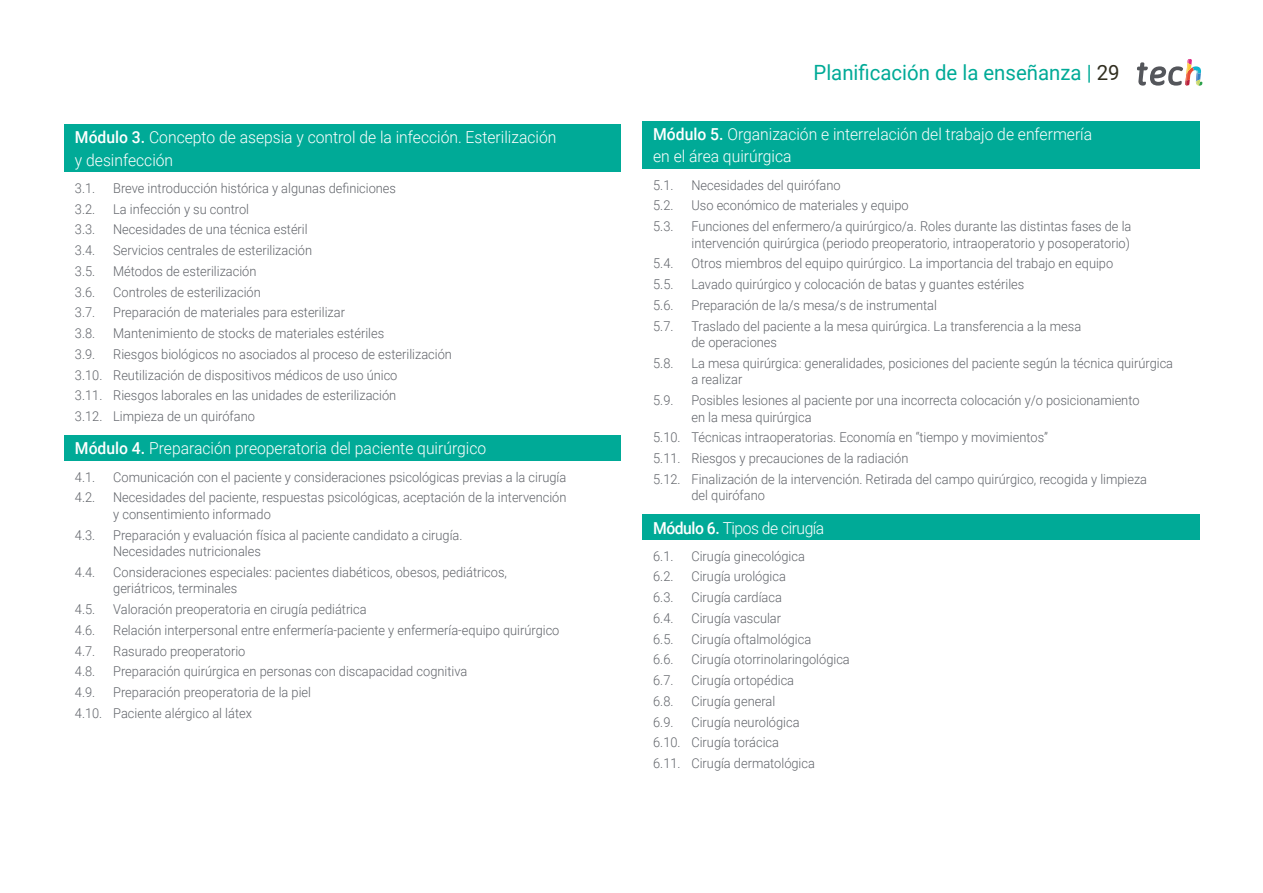
<style>
.page{position:relative;width:1263px;height:893px;background:#fff}
.page>*{position:absolute;margin:0;border:0;box-sizing:border-box;transform-origin:0 0}
.t1{font:21px "Roboto";color:#00aa97}
.t2{font:300 16.5px/22.5px "Roboto";color:#fff;scale:.95 1}
.t3{font:300 16.5px "Roboto";letter-spacing:-.03em;color:#fff;scale:.95 1}
.t4{font:300 13.5px/20.7px "Roboto";color:#61646a;scale:.95 1}
.s1{font-weight:500}
.s2{color:#312e20}
</style>
<div class="page">
<svg style="left:1137px;top:59px;width:65px;height:27px"></svg>
<div style="left:64px;top:125px;width:557px;height:47px;background:#00aa97"></div>
<div style="left:64px;top:436px;width:557px;height:25px;background:#00aa97"></div>
<div style="left:642px;top:121px;width:557px;height:48px;background:#00aa97"></div>
<div style="left:642px;top:515px;width:557px;height:25px;background:#00aa97"></div>
<p class="t2" style="left:75px;top:126px;width:508px"><span class="s1">Módulo 3.</span> Concepto de asepsia y control de la infección. Esterilización y desinfección</p>
<p class="t4" style="left:75px;top:177px;width:23px">3.1.</p>
<p class="t4" style="left:113px;top:177px;width:299px">Breve introducción histórica y algunas definiciones</p>
<p class="t4" style="left:75px;top:198px;width:23px">3.2.</p>
<p class="t4" style="left:113px;top:198px;width:145px">La infección y su control</p>
<p class="t4" style="left:75px;top:219px;width:23px">3.3.</p>
<p class="t4" style="left:113px;top:219px;width:206px">Necesidades de una técnica estéril</p>
<p class="t4" style="left:75px;top:240px;width:23px">3.4.</p>
<p class="t4" style="left:113px;top:240px;width:211px">Servicios centrales de esterilización</p>
<p class="t4" style="left:75px;top:260px;width:23px">3.5.</p>
<p class="t4" style="left:113px;top:260px;width:152px">Métodos de esterilización</p>
<p class="t4" style="left:75px;top:281px;width:23px">3.6.</p>
<p class="t4" style="left:113px;top:281px;width:157px">Controles de esterilización</p>
<p class="t4" style="left:75px;top:302px;width:23px">3.7.</p>
<p class="t4" style="left:113px;top:302px;width:245px">Preparación de materiales para esterilizar</p>
<p class="t4" style="left:75px;top:323px;width:23px">3.8.</p>
<p class="t4" style="left:113px;top:323px;width:287px">Mantenimiento de stocks de materiales estériles</p>
<p class="t4" style="left:75px;top:343px;width:23px">3.9.</p>
<p class="t4" style="left:75px;top:343px;width:398px;text-indent:38px">Riesgos biológicos no asociados al proceso de esterilización 3.10. Reutilización de dispositivos médicos de uso único<br>3.11. Riesgos laborales en las unidades de esterilización<br>3.12. Limpieza de un quirófano</p>
<p class="t2" style="left:75px;top:437px;width:434px"><span class="s1">Módulo 4.</span> Preparación preoperatoria del paciente quirúrgico</p>
<p class="t4" style="left:75px;top:466px;width:23px">4.1.</p>
<p class="t4" style="left:113px;top:466px;width:478px">Comunicación con el paciente y consideraciones psicológicas previas a la cirugía</p>
<p class="t4" style="left:75px;top:487px;width:23px">4.2.</p>
<p class="t4" style="left:113px;top:489px;width:479px;line-height:16.5px">Necesidades del paciente, respuestas psicológicas, aceptación de la intervención y consentimiento informado</p>
<p class="t4" style="left:75px;top:524px;width:23px">4.3.</p>
<p class="t4" style="left:113px;top:526px;width:369px;line-height:16.5px">Preparación y evaluación física al paciente candidato a cirugía.<br>Necesidades nutricionales</p>
<p class="t4" style="left:75px;top:561px;width:23px">4.4.</p>
<p class="t4" style="left:113px;top:563px;width:416px;line-height:16.5px">Consideraciones especiales: pacientes diabéticos, obesos, pediátricos, geriátricos, terminales</p>
<p class="t4" style="left:75px;top:598px;width:23px">4.5.</p>
<p class="t4" style="left:113px;top:598px;width:268px">Valoración preoperatoria en cirugía pediátrica</p>
<p class="t4" style="left:75px;top:619px;width:23px">4.6.</p>
<p class="t4" style="left:113px;top:619px;width:471px">Relación interpersonal entre enfermería-paciente y enfermería-equipo quirúrgico</p>
<p class="t4" style="left:75px;top:640px;width:23px">4.7.</p>
<p class="t4" style="left:113px;top:640px;width:141px">Rasurado preoperatorio</p>
<p class="t4" style="left:75px;top:661px;width:23px">4.8.</p>
<p class="t4" style="left:113px;top:661px;width:374px">Preparación quirúrgica en personas con discapacidad cognitiva</p>
<p class="t4" style="left:75px;top:681px;width:23px">4.9.</p>
<p class="t4" style="left:75px;top:681px;width:250px;text-indent:38px">Preparación preoperatoria de la piel<br>4.10. Paciente alérgico al látex</p>
<h1 class="t1" style="left:813px;top:57px;width:308px">Planificación de la enseñanza | <span class="s2">29</span></h1>
<p class="t2" style="left:653px;top:122px;width:464px"><span class="s1">Módulo 5.</span> Organización e interrelación del trabajo de enfermería en el área quirúrgica</p>
<p class="t4" style="left:653px;top:174px;width:23px">5.1.</p>
<p class="t4" style="left:691px;top:174px;width:159px">Necesidades del quirófano</p>
<p class="t4" style="left:653px;top:195px;width:23px">5.2.</p>
<p class="t4" style="left:691px;top:195px;width:230px">Uso económico de materiales y equipo</p>
<p class="t4" style="left:653px;top:215px;width:23px">5.3.</p>
<p class="t4" style="left:691px;top:218px;width:465px;line-height:16.5px">Funciones del enfermero/a quirúrgico/a. Roles durante las distintas fases de la intervención quirúrgica (periodo preoperatorio, intraoperatorio y posoperatorio)</p>
<p class="t4" style="left:653px;top:253px;width:23px">5.4.</p>
<p class="t4" style="left:691px;top:253px;width:445px">Otros miembros del equipo quirúrgico. La importancia del trabajo en equipo</p>
<p class="t4" style="left:653px;top:273px;width:23px">5.5.</p>
<p class="t4" style="left:691px;top:273px;width:352px">Lavado quirúrgico y colocación de batas y guantes estériles</p>
<p class="t4" style="left:653px;top:294px;width:23px">5.6.</p>
<p class="t4" style="left:691px;top:294px;width:260px">Preparación de la/s mesa/s de instrumental</p>
<p class="t4" style="left:653px;top:315px;width:23px">5.7.</p>
<p class="t4" style="left:691px;top:317px;width:412px;line-height:16.5px">Traslado del paciente a la mesa quirúrgica. La transferencia a la mesa de operaciones</p>
<p class="t4" style="left:653px;top:352px;width:23px">5.8.</p>
<p class="t4" style="left:691px;top:354px;width:509px;line-height:16.5px">La mesa quirúrgica: generalidades, posiciones del paciente según la técnica quirúrgica a realizar</p>
<p class="t4" style="left:653px;top:389px;width:23px">5.9.</p>
<p class="t4" style="left:691px;top:392px;width:473px;line-height:16.5px">Posibles lesiones al paciente por una incorrecta colocación y/o posicionamiento en la mesa quirúrgica</p>
<p class="t4" style="left:653px;top:427px;width:521px">5.10. Técnicas intraoperatorias. Economía en “tiempo y movimientos”<br>5.11. Riesgos y precauciones de la radiación<br>5.12. Finalización de la intervención. Retirada del campo quirúrgico, recogida y limpieza</p>
<p class="t4" style="left:691px;top:485px;width:79px">del quirófano</p>
<p class="t3" style="left:653px;top:516px;width:182px"><span class="s1">Módulo 6.</span> Tipos de cirugía</p>
<p class="t4" style="left:653px;top:545px;width:23px">6.1.</p>
<p class="t4" style="left:691px;top:545px;width:121px">Cirugía ginecológica</p>
<p class="t4" style="left:653px;top:566px;width:23px">6.2.</p>
<p class="t4" style="left:691px;top:566px;width:101px">Cirugía urológica</p>
<p class="t4" style="left:653px;top:586px;width:23px">6.3.</p>
<p class="t4" style="left:691px;top:586px;width:97px">Cirugía cardíaca</p>
<p class="t4" style="left:653px;top:607px;width:23px">6.4.</p>
<p class="t4" style="left:691px;top:607px;width:96px">Cirugía vascular</p>
<p class="t4" style="left:653px;top:628px;width:23px">6.5.</p>
<p class="t4" style="left:691px;top:628px;width:128px">Cirugía oftalmológica</p>
<p class="t4" style="left:653px;top:649px;width:23px">6.6.</p>
<p class="t4" style="left:691px;top:649px;width:168px">Cirugía otorrinolaringológica</p>
<p class="t4" style="left:653px;top:669px;width:23px">6.7.</p>
<p class="t4" style="left:691px;top:669px;width:110px">Cirugía ortopédica</p>
<p class="t4" style="left:653px;top:690px;width:23px">6.8.</p>
<p class="t4" style="left:691px;top:690px;width:90px">Cirugía general</p>
<p class="t4" style="left:653px;top:711px;width:23px">6.9.</p>
<p class="t4" style="left:653px;top:711px;width:172px;text-indent:38px">Cirugía neurológica<br>6.10. Cirugía torácica<br>6.11. Cirugía dermatológica</p>
</div>
